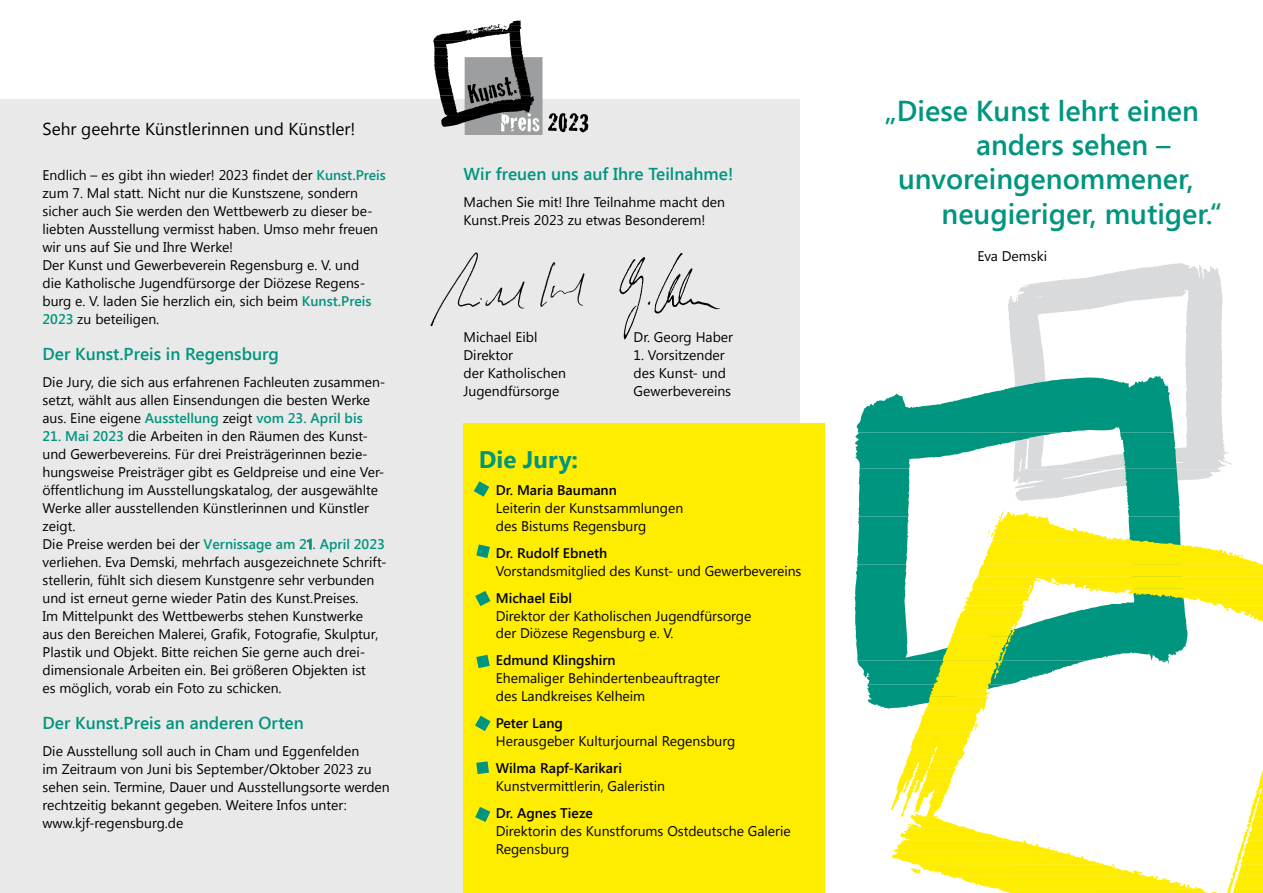
<style>
.page{position:relative;width:1263px;height:893px;background:#fff}
.page>*{position:absolute;margin:0;border:0;box-sizing:border-box;transform-origin:0 0}
.t1{font:600 28.8px "Segoe UI";color:#00957e}
.t2{font:700 24px "Segoe UI";color:#00957e}
.t3{font:600 17.25px "Segoe UI";color:#00957e}
.t4{font:17.25px "Segoe UI";color:#000}
.t5{font:13.95px/18px "Segoe UI";color:#000}
.s1{font-weight:600;color:#00957e}
.s2{font-weight:600}
</style>
<div class="page">
<div style="left:0;top:99px;width:799px;height:794px;background:#e9e9ea"></div>
<div style="left:463px;top:423px;width:362px;height:470px;background:#ffed00"></div>
<svg style="left:855px;top:263px;width:408px;height:630px"></svg>
<img style="left:430px;top:252px;width:155px;height:75px">
<svg style="left:476px;top:544px;width:14px;height:14px"></svg>
<svg style="left:475px;top:591px;width:15px;height:15px"></svg>
<svg style="left:476px;top:655px;width:14px;height:13px"></svg>
<svg style="left:475px;top:716px;width:15px;height:15px"></svg>
<svg style="left:474px;top:481px;width:15px;height:16px"></svg>
<svg style="left:476px;top:761px;width:13px;height:13px"></svg>
<svg style="left:475px;top:807px;width:15px;height:15px"></svg>
<img style="left:619px;top:253px;width:101px;height:86px">
<svg style="left:548px;top:113px;width:40px;height:19px"></svg>
<div style="left:465px;top:57px;width:77px;height:78px;background:#9c9e9f"></div>
<svg style="left:433px;top:20px;width:106px;height:112px"></svg>
<p class="t4" style="left:43px;top:117px;width:314px">Sehr geehrte Künstlerinnen und Künstler!</p>
<p class="t5" style="left:43px;top:165px;width:345px">Endlich – es gibt ihn wieder! 2023 findet der <span class="s1">Kunst.Preis </span>zum 7. Mal statt. Nicht nur die Kunstszene, sondern sicher auch Sie werden den Wettbewerb zu dieser be&shy;liebten Ausstellung vermisst haben. Umso mehr freuen wir uns auf Sie und Ihre Werke!<br>Der Kunst und Gewerbeverein Regensburg e. V. und<br>die Katholische Jugendfürsorge der Diözese Regens&shy;burg e. V. laden Sie herzlich ein, sich beim <span class="s1">Kunst.Preis 2023</span> zu beteiligen.</p>
<p class="t3" style="left:43px;top:342px;width:238px">Der Kunst.Preis in Regensburg</p>
<p class="t5" style="left:43px;top:372px;width:344px">Die Jury, die sich aus erfahrenen Fachleuten zusammen&shy;setzt, wählt aus allen Einsendungen die besten Werke aus. Eine eigene <span class="s1">Ausstellung</span> zeigt <span class="s1">vom 23. April bis</span></p>
<p class="t5" style="left:43px;top:426px;width:346px"><span class="s1">21. Mai 2023</span> die Arbeiten in den Räumen des Kunst&shy;und Gewerbevereins. Für drei Preisträgerinnen bezie&shy;hungsweise Preisträger gibt es Geldpreise und eine Ver&shy;öffentlichung im Ausstellungskatalog, der ausgewählte Werke aller ausstellenden Künstlerinnen und Künstler zeigt.<br>Die Preise werden bei der <span class="s1">Vernissage am 2</span><span class="s1">1</span><span class="s1">. April 2023 </span>verliehen. Eva Demski, mehrfach ausgezeichnete Schrift&shy;stellerin, fühlt sich diesem Kunstgenre sehr verbunden und ist erneut gerne wieder Patin des Kunst.Preises.<br>Im Mittelpunkt des Wettbewerbs stehen Kunstwerke aus den Bereichen Malerei, Grafik, Fotografie, Skulptur, Plastik und Objekt. Bitte reichen Sie gerne auch drei&shy;dimensionale Arbeiten ein. Bei größeren Objekten ist<br>es möglich, vorab ein Foto zu schicken.</p>
<p class="t3" style="left:43px;top:711px;width:263px">Der Kunst.Preis an anderen Orten</p>
<p class="t5" style="left:43px;top:741px;width:349px">Die Ausstellung soll auch in Cham und Eggenfelden<br>im Zeitraum von Juni bis September/Oktober 2023 zu sehen sein. Termine, Dauer und Ausstellungsorte werden rechtzeitig bekannt gegeben. Weitere Infos unter: www.kjf-regensburg.de</p>
<p class="t3" style="left:463px;top:162px;width:271px">Wir freuen uns auf Ihre Teilnahme!</p>
<p class="t5" style="left:463px;top:192px;width:263px">Machen Sie mit! Ihre Teilnahme macht den<br>Kunst.Preis 2023 zu etwas Besonderem!</p>
<p class="t5" style="left:463px;top:327px;width:75px">Michael Eibl</p>
<p class="t5" style="left:634px;top:327px;width:101px">Dr. Georg Haber</p>
<p class="t5" style="left:463px;top:345px;width:51px">Direktor</p>
<p class="t5" style="left:634px;top:345px;width:93px">1. Vorsitzender</p>
<p class="t5" style="left:463px;top:363px;width:104px">der Katholischen</p>
<p class="t5" style="left:634px;top:363px;width:94px">des Kunst- und</p>
<p class="t5" style="left:463px;top:381px;width:97px">Jugendfürsorge</p>
<p class="t5" style="left:634px;top:381px;width:99px">Gewerbevereins</p>
<h2 class="t2" style="left:479px;top:442px;width:101px">Die Jury:</h2>
<p class="t5" style="left:496px;top:480px;width:189px;text-indent:-17px">• <span class="s2">Dr. Maria Baumann<br></span>Leiterin der Kunstsammlungen des Bistums Regensburg</p>
<p class="t5" style="left:496px;top:543px;width:307px;text-indent:-17px">• <span class="s2">Dr. Rudolf Ebneth<br></span>Vorstandsmitglied des Kunst- und Gewerbevereins</p>
<p class="t5" style="left:496px;top:588px;width:257px;text-indent:-17px">• <span class="s2">Michael Eibl<br></span>Direktor der Katholischen Jugendfürsorge der Diözese Regensburg e. V.</p>
<p class="t5" style="left:496px;top:651px;width:226px;text-indent:-17px">• <span class="s2">Edmund Klingshirn<br></span>Ehemaliger Behindertenbeauftragter des Landkreises Kelheim</p>
<p class="t5" style="left:496px;top:714px;width:241px;text-indent:-17px">• <span class="s2">Peter Lang<br></span>Herausgeber Kulturjournal Regensburg</p>
<p class="t5" style="left:496px;top:759px;width:171px;text-indent:-17px">• <span class="s2">Wilma Rapf-Karikari<br></span>Kunstvermittlerin, Galeristin</p>
<p class="t5" style="left:496px;top:804px;width:296px;text-indent:-17px">• <span class="s2">Dr. Agnes Tieze<br></span>Direktorin des Kunstforums Ostdeutsche Galerie<br>Regensburg</p>
<h1 class="t1" style="left:884px;top:91px;width:316px">„Diese Kunst lehrt einen</h1>
<h1 class="t1" style="left:976px;top:125px;width:196px">anders sehen –</h1>
<h1 class="t1" style="left:898px;top:159px;width:297px">unvoreingenommener,</h1>
<h1 class="t1" style="left:941px;top:193px;width:282px">neugieriger, mutiger.“</h1>
<p class="t5" style="left:977px;top:246px;width:71px">Eva Demski</p>
</div>
